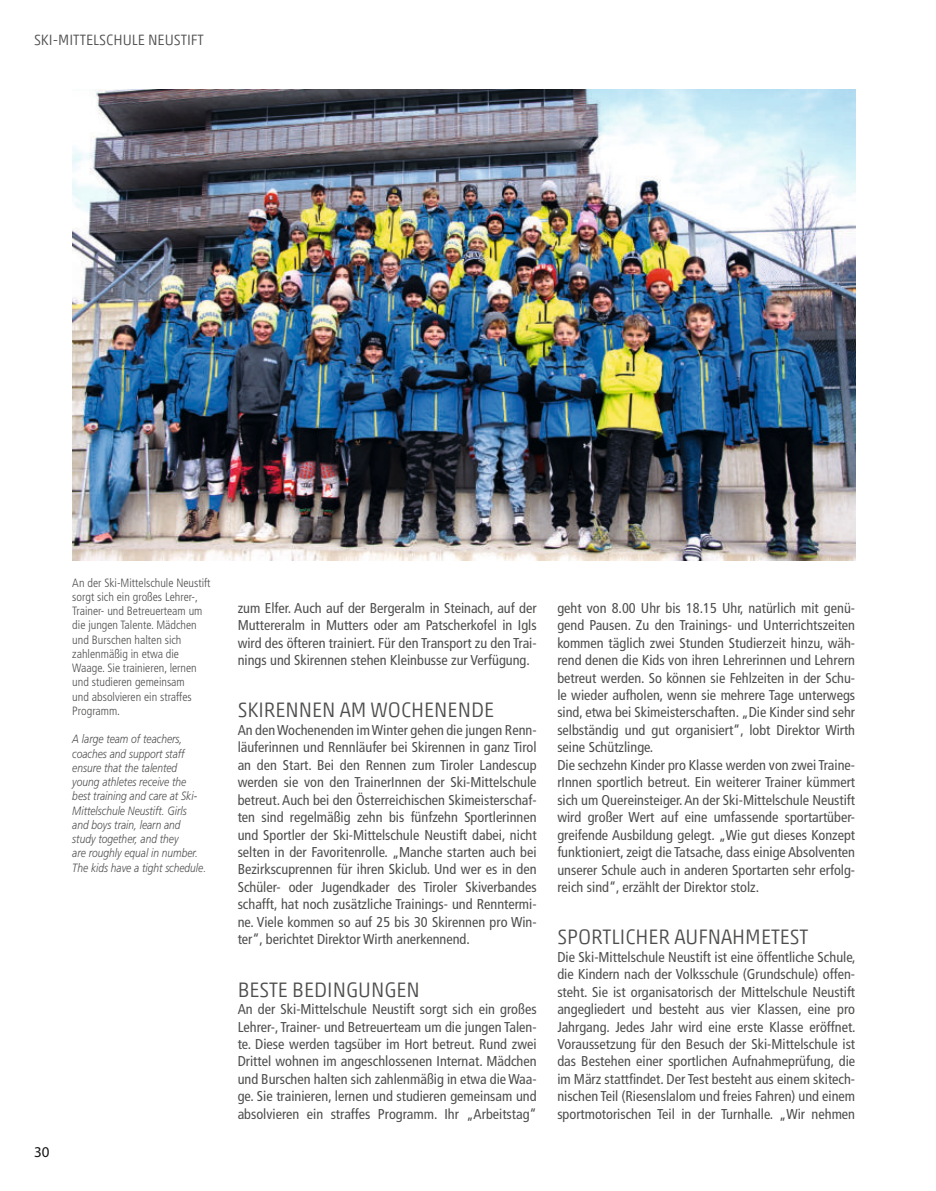
<style>
.page{position:relative;width:936px;height:1191px;background:#fff}
.page>*{position:absolute;margin:0;border:0;box-sizing:border-box;transform-origin:0 0}
.t1{font:300 21px "Akko Pro";color:#4e4e4d}
.t2{font:300 15px "Akko Pro";color:#4e4e4d}
.t3{font:15px "Myriad Pro";color:#151616}
.t4{font:condensed 14.25px/17.4px "Frutiger LT Std";color:#4e4e4d;text-align:justify}
.t5{font:italic 300 12px/14.2px "Frutiger LT Std";color:#4e4e4d;scale:.85 1}
.t6{font:300 condensed 12px/14.2px "Frutiger LT Std";color:#4e4e4d}
</style>
<div class="page">
<img style="left:72px;top:89px;width:783px;height:471px">
<p class="t2" style="left:34px;top:31px;width:171px">SKI-MITTELSCHULE NEUSTIFT</p>
<p class="t6" style="left:72px;top:576px;width:140px">An der Ski-Mittelschule Neustift sorgt sich ein großes Lehrer-,<br>Trainer- und Betreuerteam um die jungen Talente. Mädchen und Burschen halten sich zahlenmäßig in etwa die<br>Waage. Sie trainieren, lernen und studieren gemeinsam<br>und absolvieren ein straffes<br>Programm.</p>
<p class="t5" style="left:72px;top:732px;width:159px">A large team of teachers, coaches and support staff ensure that the talented young athletes receive the best training and care at Ski-<br>Mittelschule Neustift. Girls and boys train, learn and study together, and they<br>are roughly equal in number.<br>The kids have a tight schedule.</p>
<p class="t3" style="left:34px;top:1142px;width:17px">30</p>
<p class="t4" style="left:238px;top:599px;width:300px">zum Elfer. Auch auf der Bergeralm in Steinach, auf der Muttereralm in Mutters oder am Patscherkofel in Igls wird des öfteren trainiert. Für den Transport zu den Trai&shy;nings und Skirennen stehen Kleinbusse zur Verfügung.</p>
<h1 class="t1" style="left:238px;top:697px;width:258px">SKIRENNEN AM WOCHENENDE</h1>
<p class="t4" style="left:238px;top:721px;width:300px">An den Wochenenden im Winter gehen die jungen Renn&shy;läuferinnen und Rennläufer bei Skirennen in ganz Tirol an den Start. Bei den Rennen zum Tiroler Landescup werden sie von den TrainerInnen der Ski-Mittelschule betreut. Auch bei den Österreichischen Skimeisterschaf&shy;ten sind regelmäßig zehn bis fünfzehn Sportlerinnen und Sportler der Ski-Mittelschule Neustift dabei, nicht selten in der Favoritenrolle. „Manche starten auch bei Bezirkscuprennen für ihren Skiclub. Und wer es in den Schüler- oder Jugendkader des Tiroler Skiverbandes schafft, hat noch zusätzliche Trainings- und Renntermi&shy;ne. Viele kommen so auf 25 bis 30 Skirennen pro Win&shy;ter“, berichtet Direktor Wirth anerkennend.</p>
<h1 class="t1" style="left:238px;top:976px;width:184px">BESTE BEDINGUNGEN</h1>
<p class="t4" style="left:238px;top:1000px;width:300px">An der Ski-Mittelschule Neustift sorgt sich ein großes Lehrer-, Trainer- und Betreuerteam um die jungen Talen&shy;te. Diese werden tagsüber im Hort betreut. Rund zwei Drittel wohnen im angeschlossenen Internat. Mädchen und Burschen halten sich zahlenmäßig in etwa die Waa&shy;ge. Sie trainieren, lernen und studieren gemeinsam und absolvieren ein straffes Programm. Ihr „Arbeitstag“</p>
<p class="t4" style="left:557px;top:599px;width:299px;text-align:left">geht von 8.00 Uhr bis 18.15 Uhr, natürlich mit genü&shy;gend Pausen. Zu den Trainings- und Unterrichtszeiten kommen täglich zwei Stunden Studierzeit hinzu, wäh&shy;rend denen die Kids von ihren Lehrerinnen und Lehrern betreut werden. So können sie Fehlzeiten in der Schu&shy;le wieder aufholen, wenn sie mehrere Tage unterwegs sind, etwa bei Skimeisterschaften. „Die Kinder sind sehr selbständig und gut organisiert“, lobt Direktor Wirth seine Schützlinge.<br>Die sechzehn Kinder pro Klasse werden von zwei Traine&shy;rInnen sportlich betreut. Ein weiterer Trainer kümmert sich um Quereinsteiger. An der Ski-Mittelschule Neustift wird großer Wert auf eine umfassende sportartüber&shy;greifende Ausbildung gelegt. „Wie gut dieses Konzept funktioniert, zeigt die Tatsache, dass einige Absolventen unserer Schule auch in anderen Sportarten sehr erfolg&shy;reich sind“, erzählt der Direktor stolz.</p>
<h1 class="t1" style="left:557px;top:924px;width:252px">SPORTLICHER AUFNAHMETEST</h1>
<p class="t4" style="left:557px;top:948px;width:300px">Die Ski-Mittelschule Neustift ist eine öffentliche Schule, die Kindern nach der Volksschule (Grundschule) offen&shy;steht. Sie ist organisatorisch der Mittelschule Neustift angegliedert und besteht aus vier Klassen, eine pro Jahrgang. Jedes Jahr wird eine erste Klasse eröffnet.<br>Voraussetzung für den Besuch der Ski-Mittelschule ist das Bestehen einer sportlichen Aufnahmeprüfung, die im März stattfindet. Der Test besteht aus einem skitech&shy;nischen Teil (Riesenslalom und freies Fahren) und einem sportmotorischen Teil in der Turnhalle. „Wir nehmen</p>
</div>
